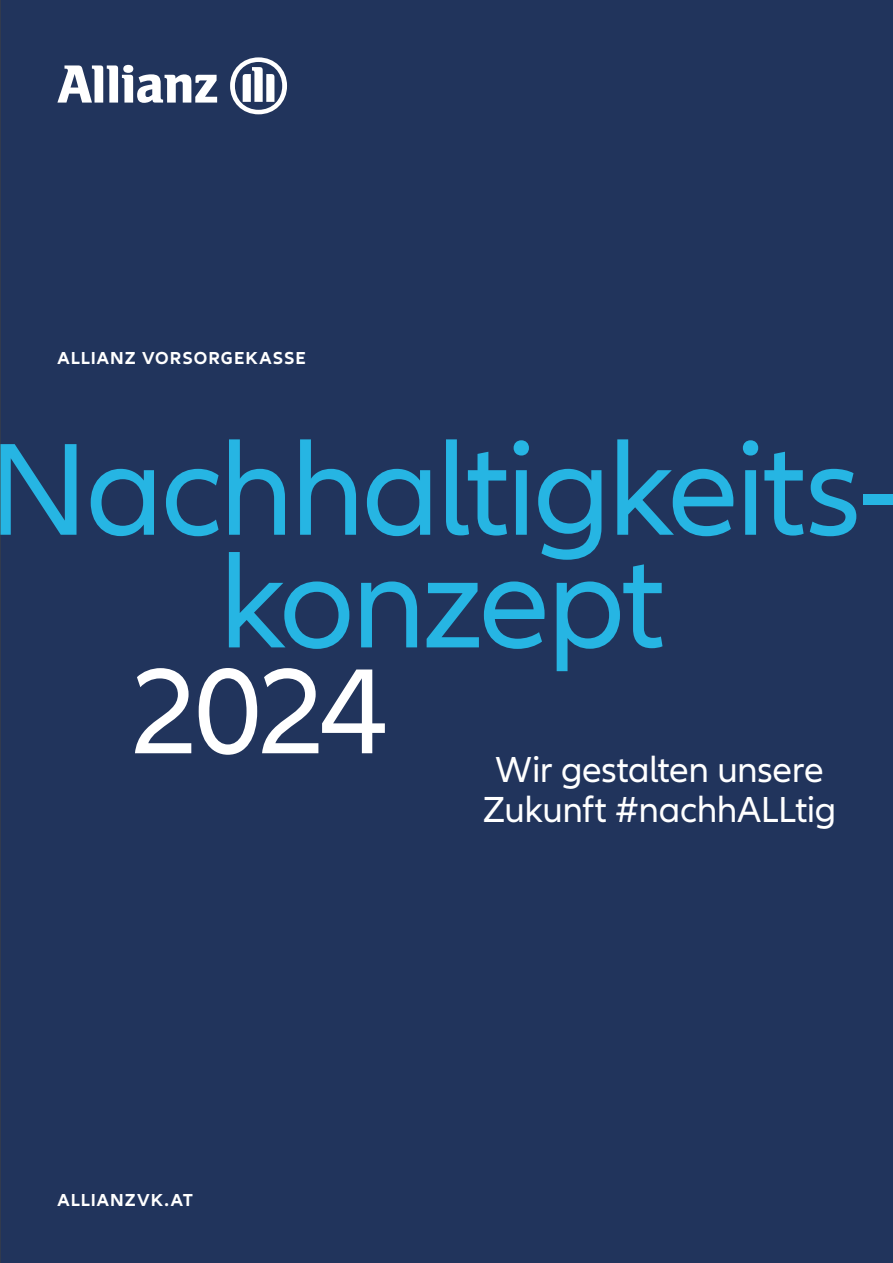
<style>
.page{position:relative;width:893px;height:1263px;background:#21345c}
.page>*{position:absolute;margin:0;border:0;box-sizing:border-box;transform-origin:0 0}
.t1{font:135.9px/112.6px "Allianz Neo";letter-spacing:-.025em;color:#26b5e3;text-align:center}
.t2{font:125.55px "Allianz Neo";color:#fff}
.t3{font:37.5px/40.5px "Allianz Neo";letter-spacing:-.01em;color:#fff;text-align:center}
.t4{font:700 18px "Allianz Neo";letter-spacing:.055em;color:#fff}
</style>
<div class="page">
<svg style="left:57px;top:65px;width:160px;height:38px"></svg>
<svg style="left:230px;top:57px;width:57px;height:57px"></svg>
<hr style="left:0;top:0;width:1px;height:1263px;background:#424241">
<p class="t4" style="left:57px;top:348px;width:250px">ALLIANZ VORSORGEKASSE</p>
<h1 class="t1" style="left:-13px;top:437px;width:913px">Nachhaltigkeits&shy;konzept</h1>
<h2 class="t2" style="left:131px;top:640px;width:257px">2024</h2>
<p class="t3" style="left:483px;top:750px;width:355px">Wir gestalten unsere<br>Zukunft #nachhALLtig</p>
<p class="t4" style="left:57px;top:1189px;width:137px">ALLIANZVK.AT</p>
</div>
